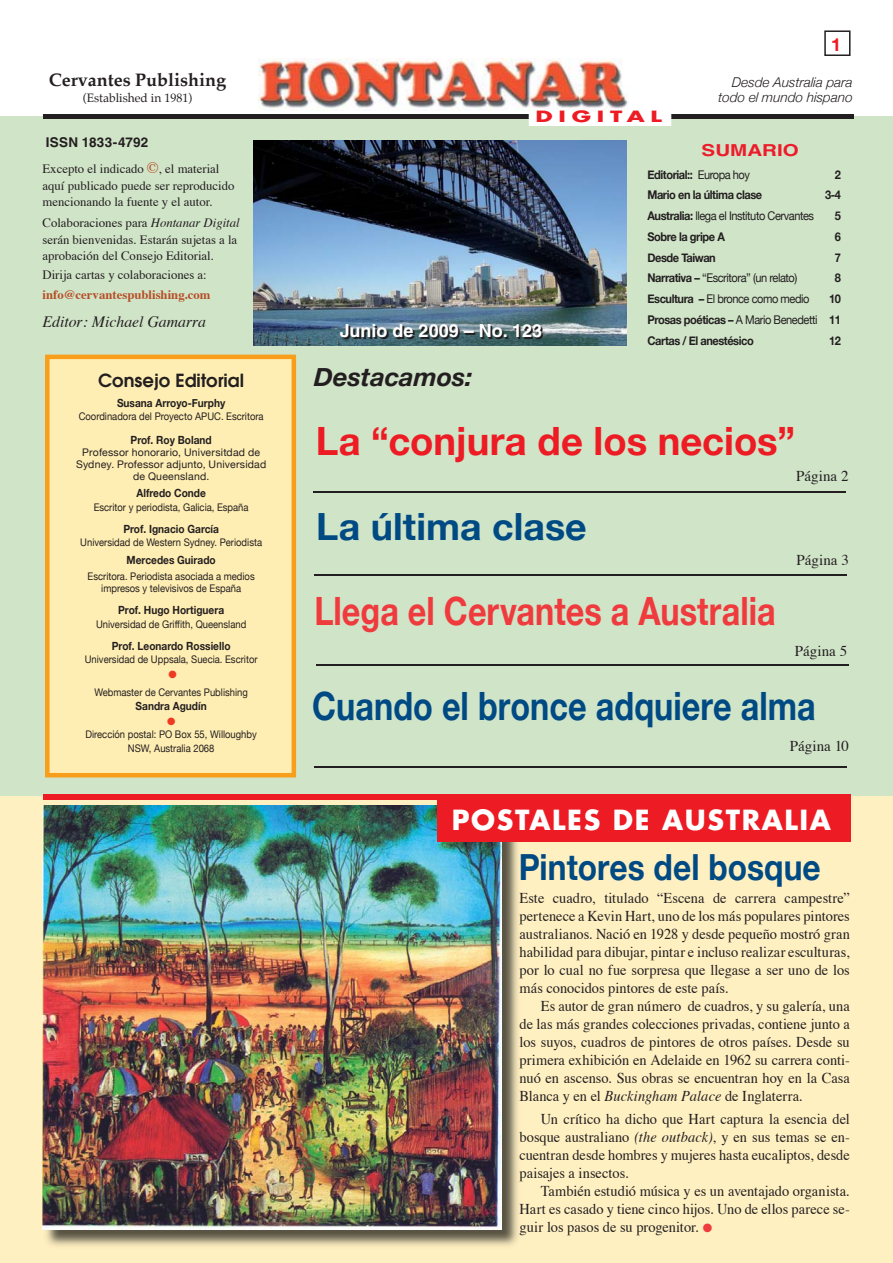
<style>
.page{position:relative;width:893px;height:1263px;background:#fff}
.page>*{position:absolute;margin:0;border:0;box-sizing:border-box;transform-origin:0 0}
.t1{font:700 39px "Helvetica Neue";color:#ef3b3e;scale:.83 1}
.t2{font:700 39px "Helvetica Neue";color:#004a84;scale:.83 1}
.t3{font:700 39px "Helvetica Neue";color:#ed1c24}
.t4{font:700 37.5px "Helvetica Neue";color:#004a84}
.t5{font:700 36px "Helvetica Neue";color:#004a84;scale:.88 1}
.t6{font:700 27px "Futura";letter-spacing:.06em;color:#fff}
.t7{font:italic 700 25.5px "Helvetica Neue";color:#231f20}
.t8{font:700 18px "Palatino";color:#231f20}
.t9{font:700 18px "Helvetica";color:#fff}
.t10{font:600 18px "Avant Garde";color:#231f20}
.t11{font:700 16.5px "Helvetica";color:#ed1c2b;scale:1.25 1}
.t12{font:italic 15.75px "Times";color:#231f20}
.t13{font:700 15.15px "Futura";letter-spacing:.25em;color:#ed1c24;scale:1.52 1}
.t14{font:15px/18px "Times";color:#231f20;text-align:justify;scale:.96 1}
.t15{font:15px "Times";color:#231f20}
.t16{font:italic 300 13.5px/15px "Helvetica Neue";color:#231f20;text-align:right}
.t17{font:700 13.5px "Helvetica";letter-spacing:.02em;color:#231f20}
.t18{font:12.75px/16.5px "Times";color:#231f20}
.t19{font:700 12.75px "Times";color:#b64e26}
.t20{font:700 12px/20.7px "Helvetica Neue";letter-spacing:-.04em;color:#231f20;text-align:justify;scale:.92 1}
.t21{font:12px "Helvetica Neue";letter-spacing:-.04em;color:#231f20;scale:.92 1}
.t22{font:12px "Palatino";color:#231f20}
.t23{font:700 11.25px "Helvetica Neue";color:#231f20;scale:.9 1}
.t24{font:10.5px/12px "Helvetica Neue";color:#231f20;text-align:center;scale:.9 1}
.t25{font:10.5px/12px "Helvetica Neue";letter-spacing:.02em;color:#231f20;text-align:center}
.t26{font:10.5px "Zapf Dingbats ITC";color:#ef3a23}
.s1{font-size:15.75px;color:#b64e26}
.s2{font-style:italic}
.s3{font-weight:400}
.s4{font-weight:700}
.s5{color:#ef3b3e}
</style>
<div class="page">
<svg style="left:824px;top:30px;width:26px;height:26px"></svg>
<div style="left:0;top:792px;width:893px;height:471px;background:#fff0c2"></div>
<img style="left:44px;top:842px;width:474px;height:404px">
<img style="left:43px;top:805px;width:459px;height:424px">
<div style="left:0;top:117px;width:893px;height:679px;background:#d0e4c8"></div>
<div style="left:43px;top:114px;width:810px;height:5px;background:#231f20"></div>
<div style="left:529px;top:114px;width:142px;height:12px;background:#fff"></div>
<div style="left:45px;top:355px;width:251px;height:422px;background:#ffeeb3"></div>
<img style="left:259px;top:59px;width:369px;height:52px">
<img style="left:253px;top:140px;width:374px;height:206px">
<div style="left:437px;top:796px;width:413px;height:46px;background:#ed1c24"></div>
<div style="left:43px;top:794px;width:807px;height:6px;background:#ed1c24"></div>
<div style="left:624px;top:36px;width:189px;height:27px;background:#fff"></div>
<hr style="left:313px;top:492px;width:532px;height:1px;background:#231f20">
<hr style="left:314px;top:575px;width:533px;height:1px;background:#231f20">
<hr style="left:316px;top:664px;width:532px;height:1px;background:#231f20">
<hr style="left:314px;top:767px;width:533px;height:1px;background:#231f20">
<p class="t8" style="left:49px;top:71px;width:179px">Cervantes Publishing</p>
<p class="t22" style="left:83px;top:93px;width:111px">(Established in 1981)</p>
<p class="t17" style="left:46px;top:137px;width:104px">ISSN 1833-4792</p>
<p class="t18" style="left:43px;top:162px;width:193px">Excepto el indicado <span class="s1">©</span>, el material aquí publicado puede ser reproducido mencionando la fuente y el autor.</p>
<p class="t18" style="left:43px;top:216px;width:199px">Colaboraciones para <span class="s2">Hontanar Digital </span>serán bienvenidas. Estarán sujetas a la aprobación del Consejo Editorial.</p>
<p class="t18" style="left:43px;top:267px;width:166px">Dirija cartas y colaboraciones a:</p>
<p class="t19" style="left:43px;top:289px;width:170px">info@cervantespublishing.com</p>
<p class="t12" style="left:43px;top:315px;width:165px">Editor: Michael Gamarra</p>
<p class="t10" style="left:98px;top:374px;width:147px">Consejo Editorial</p>
<p class="t23" style="left:117px;top:396px;width:122px">Susana Arroyo-Furphy</p>
<p class="t24" style="left:79px;top:410px;width:207px">Coordinadora del Proyecto APUC. Escritora</p>
<p class="t23" style="left:131px;top:433px;width:92px">Prof. Roy Boland</p>
<p class="t25" style="left:76px;top:446px;width:192px">Professor honorario, Universitdad de<br>Sydney. Professor adjunto, Universidad de Queensland.</p>
<p class="t23" style="left:136px;top:486px;width:79px">Alfredo Conde</p>
<p class="t24" style="left:94px;top:501px;width:174px">Escritor y periodista, Galicia, España</p>
<p class="t23" style="left:123px;top:522px;width:108px">Prof. Ignacio García</p>
<p class="t24" style="left:80px;top:537px;width:204px">Universidad de Western Sydney. Periodista</p>
<p class="t23" style="left:127px;top:553px;width:100px">Mercedes Guirado</p>
<p class="t24" style="left:88px;top:571px;width:187px">Escritora. Periodista asociada a medios impresos y televisivos de España</p>
<p class="t23" style="left:118px;top:604px;width:119px">Prof. Hugo Hortiguera</p>
<p class="t24" style="left:96px;top:618px;width:168px">Universidad de Griffith, Queensland</p>
<p class="t23" style="left:112px;top:639px;width:133px">Prof. Leonardo Rossiello</p>
<p class="t24" style="left:85px;top:654px;width:193px">Universidad de Uppsala, Suecia. Escritor</p>
<p class="t26" style="left:168px;top:670px;width:10px">●</p>
<p class="t24" style="left:95px;top:686px;width:172px">Webmaster de Cervantes Publishing</p>
<p class="t23" style="left:136px;top:699px;width:80px">Sandra Agudín</p>
<p class="t26" style="left:167px;top:716px;width:10px">●</p>
<p class="t24" style="left:85px;top:728px;width:192px;line-height:13.5px">Dirección postal: PO Box 55, Willoughby<br>NSW, Australia 2068</p>
<p class="t13" style="left:535px;top:109px;width:85px">DIGITAL</p>
<p class="t16" style="left:718px;top:74px;width:136px">Desde Australia para todo el mundo hispano</p>
<p class="t9" style="left:340px;top:324px;width:204px">Junio de 2009 – No. 123</p>
<h3 class="t7" style="left:314px;top:361px;width:160px">Destacamos:</h3>
<p class="t11" style="left:701px;top:144px;width:79px">SUMARIO</p>
<p class="t20" style="left:647px;top:164px;width:113px">Editorial:: <span class="s3">Europa hoy</span></p>
<p class="t20" style="left:835px;top:164px;width:8px">2</p>
<p class="t20" style="left:647px;top:185px;width:126px">Mario en la última clase</p>
<p class="t20" style="left:825px;top:185px;width:19px">3-4</p>
<p class="t21" style="left:647px;top:209px;width:183px"><span class="s4">Australia:</span> llega el Instituto Cervantes</p>
<p class="t20" style="left:835px;top:205px;width:8px">5</p>
<p class="t20" style="left:647px;top:226px;width:86px">Sobre la gripe A</p>
<p class="t20" style="left:835px;top:226px;width:8px">6</p>
<p class="t20" style="left:647px;top:247px;width:76px">Desde Taiwan</p>
<p class="t20" style="left:835px;top:247px;width:8px">7</p>
<p class="t21" style="left:647px;top:271px;width:164px"><span class="s4">Narrativa –</span> “Escritora” (un relato)</p>
<p class="t20" style="left:835px;top:268px;width:8px">8</p>
<p class="t21" style="left:647px;top:292px;width:178px"><span class="s4">Escultura –</span> El bronce como medio</p>
<p class="t20" style="left:647px;top:288px;width:212px;text-indent:182px">10<br>Prosas poéticas – <span class="s3">A Mario Benedetti</span> 11<br>Cartas / El anestésico</p>
<p class="t20" style="left:829px;top:330px;width:14px">12</p>
<h1 class="t3" style="left:316px;top:417px;width:481px">La “conjura de los necios”</h1>
<h2 class="t4" style="left:316px;top:504px;width:272px">La última clase</h2>
<h1 class="t1" style="left:314px;top:587px;width:557px">Llega el Cervantes a Australia</h1>
<p class="t15" style="left:796px;top:470px;width:54px">Página 2</p>
<p class="t15" style="left:796px;top:554px;width:54px">Página 3</p>
<p class="t15" style="left:795px;top:645px;width:54px">Página 5</p>
<h1 class="t2" style="left:312px;top:682px;width:608px">Cuando el bronce adquiere alma</h1>
<p class="t15" style="left:790px;top:739px;width:61px">Página 10</p>
<h3 class="t6" style="left:452px;top:808px;width:380px">POSTALES DE AUSTRALIA</h3>
<h3 class="t5" style="left:519px;top:844px;width:345px">Pintores del bosque</h3>
<p class="t14" style="left:519px;top:891px;width:346px">Este cuadro, titulado “Escena de carrera campestre” pertenece a Kevin Hart, uno de los más populares pintores australianos. Nació en 1928 y desde pequeño mostró gran habilidad para dibujar, pintar e incluso realizar esculturas, por lo cual no fue sorpresa que llegase a ser uno de los más conocidos pintores de este país.</p>
<p class="t14" style="left:519px;top:999px;width:346px;text-indent:21px">Es autor de gran número de cuadros, y su galería, una de las más grandes colecciones privadas, contiene junto a los suyos, cuadros de pintores de otros países. Desde su primera exhibición en Adelaide en 1962 su carrera conti&shy;nuó en ascenso. Sus obras se encuentran hoy en la Casa Blanca y en el <span class="s2">Buckingham Palace</span> de Inglaterra.</p>
<p class="t14" style="left:519px;top:1111px;width:346px;text-indent:21px">Un crítico ha dicho que Hart captura la esencia del bosque australiano <span class="s2">(the outback)</span>, y en sus temas se en&shy;cuentran desde hombres y mujeres hasta eucaliptos, desde paisajes a insectos.</p>
<p class="t14" style="left:519px;top:1183px;width:346px;text-indent:21px">También estudió música y es un aventajado organista.<br>Hart es casado y tiene cinco hijos. Uno de ellos parece se&shy;guir los pasos de su progenitor. <span class="s5">●</span></p>
</div>
